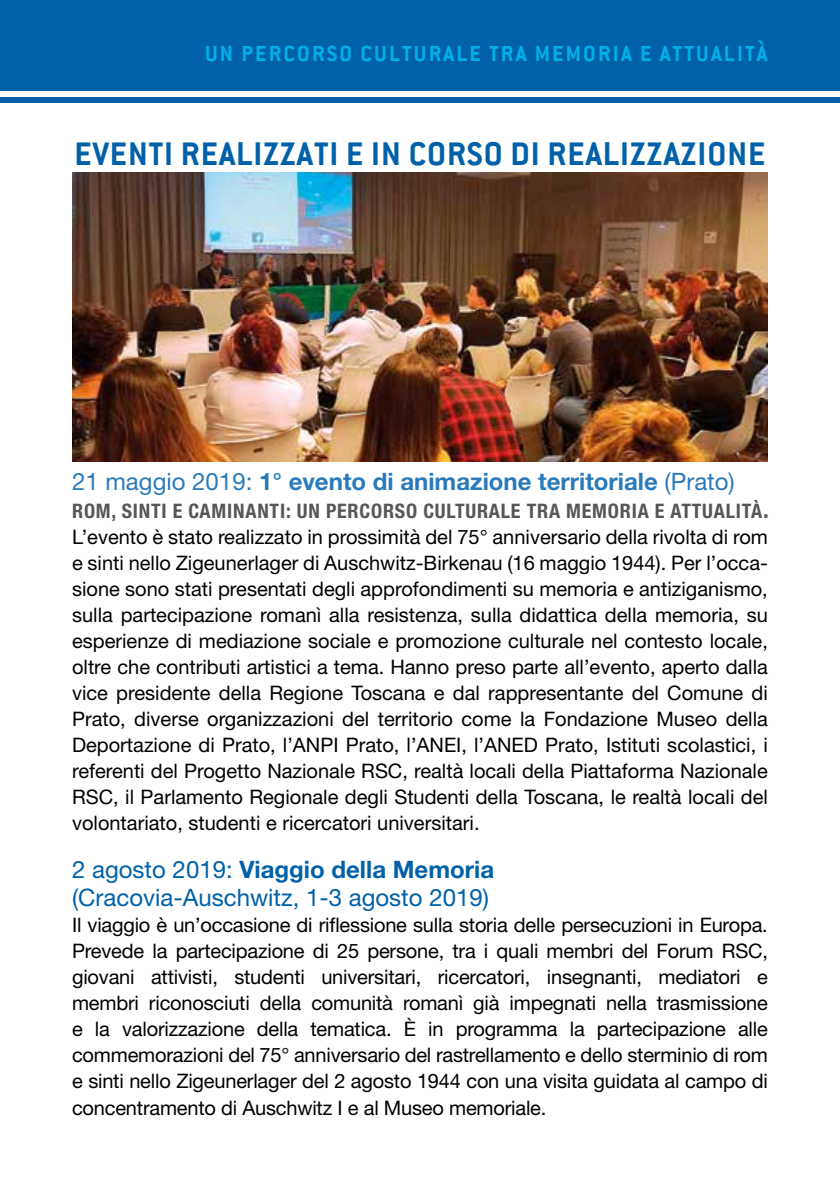
<style>
.page{position:relative;width:840px;height:1191px;background:#fff}
.page>*{position:absolute;margin:0;border:0;box-sizing:border-box;transform-origin:0 0}
.t1{font:700 36px "Conduit ITC";letter-spacing:.025em;color:#0061a9}
.t2{font:24px/28px "Helvetica Neue LT Std";color:#0061a9}
.t3{font:700 24px "Helvetica Neue LT Std";color:#2a7abb}
.t4{font:700 24px "Conduit ITC";letter-spacing:.09em;color:#00afea}
.t5{font:20px/26px "Helvetica Neue LT Std";letter-spacing:-.01em;color:#000;text-align:justify}
.s1{font-weight:400}
.s2{font-weight:700;font-stretch:condensed;color:#575756}
.s3{font-weight:700;font-stretch:condensed;font-size:24px;color:#575756}
.s4{font-weight:700}
</style>
<div class="page">
<div style="left:0;top:0;width:839px;height:102px;background:#0061a9"></div>
<div style="left:0;top:91px;width:839px;height:5px;background:#fff"></div>
<img style="left:72px;top:172px;width:695px;height:289px">
<p class="t4" style="left:205px;top:39px;width:563px">UN PERCORSO CULTURALE TRA MEMORIA E ATTUALITÀ</p>
<h1 class="t1" style="left:74px;top:132px;width:692px">EVENTI REALIZZATI E IN CORSO DI REALIZZAZIONE</h1>
<p class="t3" style="left:72px;top:467px;width:664px"><span class="s1">21 maggio 2019:</span> 1° evento di animazione territoriale <span class="s1">(Prato)</span></p>
<p class="t5" style="left:72px;top:498px;width:697px"><span class="s2">ROM, SINTI E CAMINANTI: UN PERCORSO CULTURALE TRA MEMORIA E ATTUALITÀ</span><span class="s3">.<br></span>L’evento è stato realizzato in prossimità del 75° anniversario della rivolta di rom e sinti nello Zigeunerlager di Auschwitz-Birkenau (16 maggio 1944). Per l’occa&shy;sione sono stati presentati degli approfondimenti su memoria e antiziganismo, sulla partecipazione romanì alla resistenza, sulla didattica della memoria, su esperienze di mediazione sociale e promozione culturale nel contesto locale, oltre che contributi artistici a tema. Hanno preso parte all’evento, aperto dalla vice presidente della Regione Toscana e dal rappresentante del Comune di Prato, diverse organizzazioni del territorio come la Fondazione Museo della Deportazione di Prato, l’ANPI Prato, l’ANEI, l’ANED Prato, Istituti scolastici, i referenti del Progetto Nazionale RSC, realtà locali della Piattaforma Nazionale RSC, il Parlamento Regionale degli Studenti della Toscana, le realtà locali del volontariato, studenti e ricercatori universitari.</p>
<p class="t2" style="left:72px;top:855px;width:423px">2 agosto 2019: <span class="s4">Viaggio della Memoria </span>(Cracovia-Auschwitz, 1-3 agosto 2019)</p>
<p class="t5" style="left:72px;top:912px;width:697px">Il viaggio è un’occasione di riflessione sulla storia delle persecuzioni in Europa.<br>Prevede la partecipazione di 25 persone, tra i quali membri del Forum RSC, giovani attivisti, studenti universitari, ricercatori, insegnanti, mediatori e membri riconosciuti della comunità romanì già impegnati nella trasmissione e la valorizzazione della tematica. È in programma la partecipazione alle commemorazioni del 75° anniversario del rastrellamento e dello sterminio di rom e sinti nello Zigeunerlager del 2 agosto 1944 con una visita guidata al campo di concentramento di Auschwitz I e al Museo memoriale.</p>
</div>
